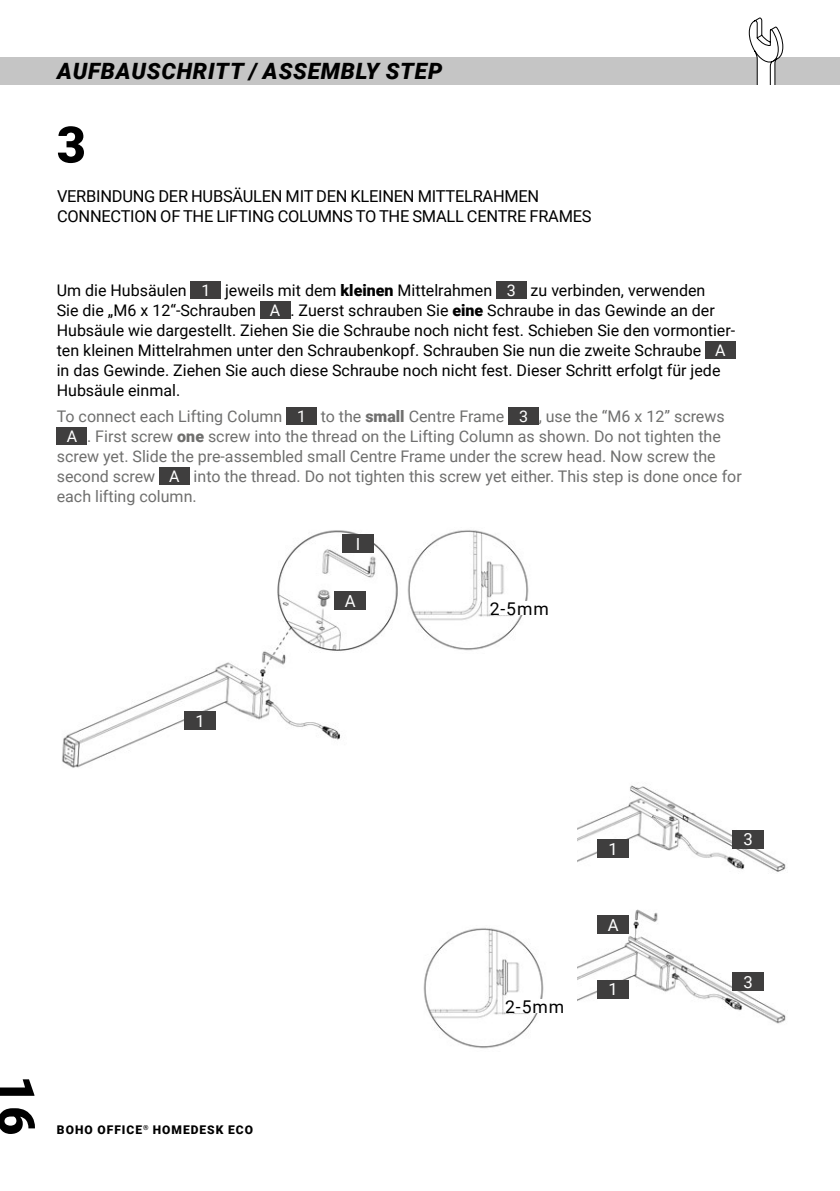
<style>
.page{position:relative;width:840px;height:1191px;background:#fff}
.page>*{position:absolute;margin:0;border:0;box-sizing:border-box;transform-origin:0 0}
.t1{font:900 50.4px "Roboto";color:#000}
.t2{font:italic 900 22.4px "Roboto";letter-spacing:.035em;color:#000}
.t3{font:17.6px "Roboto";letter-spacing:.05em;color:#000}
.t4{font:16.6px "Roboto";color:#fff}
.t5{font:16.4px/19.6px "Roboto";letter-spacing:-.015em;color:#000}
.t6{font:16px/20px "Roboto";color:#000}
.t7{font:16px "Roboto";color:#6f6f6e}
.t8{font:900 12px "Roboto";letter-spacing:.085em;color:#000}
.s1{color:#fff}
.s2{font-weight:900}
</style>
<div class="page">
<div style="left:0;top:57px;width:839px;height:28px;background:#c5c5c5"></div>
<svg style="left:748px;top:18px;width:34px;height:67px"></svg>
<div style="left:191px;top:281px;width:30px;height:18px;background:#3f3e3e"></div>
<div style="left:496px;top:281px;width:30px;height:18px;background:#3f3e3e"></div>
<div style="left:260px;top:301px;width:30px;height:18px;background:#3f3e3e"></div>
<div style="left:705px;top:341px;width:30px;height:18px;background:#3f3e3e"></div>
<div style="left:286px;top:407px;width:30px;height:18px;background:#3f3e3e"></div>
<div style="left:508px;top:407px;width:30px;height:18px;background:#3f3e3e"></div>
<div style="left:57px;top:427px;width:30px;height:18px;background:#3f3e3e"></div>
<div style="left:159px;top:467px;width:30px;height:18px;background:#3f3e3e"></div>
<img style="left:577px;top:785px;width:209px;height:239px">
<div style="left:732px;top:830px;width:31px;height:18px;background:#3f3e3e"></div>
<div style="left:732px;top:972px;width:31px;height:18px;background:#3f3e3e"></div>
<img style="left:62px;top:530px;width:336px;height:238px">
<img style="left:407px;top:530px;width:122px;height:121px">
<img style="left:423px;top:928px;width:121px;height:121px">
<div style="left:184px;top:711px;width:32px;height:19px;background:#3f3e3e"></div>
<div style="left:597px;top:839px;width:31px;height:18px;background:#3f3e3e"></div>
<div style="left:597px;top:979px;width:31px;height:19px;background:#3f3e3e"></div>
<div style="left:597px;top:915px;width:31px;height:19px;background:#3f3e3e"></div>
<div style="left:334px;top:591px;width:32px;height:18px;background:#3f3e3e"></div>
<div style="left:342px;top:534px;width:32px;height:18px;background:#3f3e3e"></div>
<div style="left:505px;top:999px;width:64px;height:13px;background:#fff"></div>
<div style="left:489px;top:602px;width:65px;height:13px;background:#fff"></div>
<h2 class="t2" style="left:57px;top:55px;width:386px">AUFBAUSCHRITT / ASSEMBLY STEP</h2>
<h1 class="t1" style="left:57px;top:109px;width:31px">3</h1>
<p class="t5" style="left:57px;top:186px;width:535px">VERBINDUNG DER HUBSÄULEN MIT DEN KLEINEN MITTELRAHMEN<br>CONNECTION OF THE LIFTING COLUMNS TO THE SMALL CENTRE FRAMES</p>
<p class="t6" style="left:57px;top:280px;width:679px">Um die Hubsäulen <span class="s1">1</span> jeweils mit dem <span class="s2">kleinen</span> Mittelrahmen <span class="s1">3</span> zu verbinden, verwenden<br>Sie die „M6 x 12“-Schrauben <span class="s1">A</span> . Zuerst schrauben Sie <span class="s2">eine</span> Schraube in das Gewinde an der Hubsäule wie dargestellt. Ziehen Sie die Schraube noch nicht fest. Schieben Sie den vormontier&shy;ten kleinen Mittelrahmen unter den Schraubenkopf. Schrauben Sie nun die zweite Schraube <span class="s1">A </span>in das Gewinde. Ziehen Sie auch diese Schraube noch nicht fest. Dieser Schritt erfolgt für jede Hubsäule einmal.</p>
<p class="t7" style="left:57px;top:405px;width:669px">To connect each Lifting Column <span class="s1">1</span> to the <span class="s2">small</span> Centre Frame <span class="s1">3</span> , use the “M6 x 12” screws</p>
<p class="t7" style="left:67px;top:425px;width:655px"><span class="s1">A</span> . First screw <span class="s2">one</span> screw into the thread on the Lifting Column as shown. Do not tighten the</p>
<p class="t7" style="left:57px;top:445px;width:660px">screw yet. Slide the pre-assembled small Centre Frame under the screw head. Now screw the</p>
<p class="t7" style="left:57px;top:465px;width:686px">second screw <span class="s1">A</span> into the thread. Do not tighten this screw yet either. This step is done once for</p>
<p class="t7" style="left:57px;top:485px;width:141px">each lifting column.</p>
<p class="t4" style="left:195px;top:709px;width:11px">1</p>
<p class="t4" style="left:356px;top:532px;width:6px">I</p>
<p class="t4" style="left:344px;top:589px;width:12px">A</p>
<p class="t3" style="left:489px;top:596px;width:60px">2-5mm</p>
<h1 class="t1" style="left:52px;top:1075px;width:62px;rotate:90deg">16</h1>
<p class="t8" style="left:57px;top:1121px;width:197px">BOHO OFFICE<sup>®</sup> HOMEDESK ECO</p>
<p class="t3" style="left:505px;top:994px;width:60px">2-5mm</p>
<p class="t4" style="left:608px;top:837px;width:11px">1</p>
<p class="t4" style="left:607px;top:913px;width:12px">A</p>
<p class="t4" style="left:608px;top:977px;width:11px">1</p>
<p class="t4" style="left:743px;top:828px;width:11px">3</p>
<p class="t4" style="left:743px;top:970px;width:11px">3</p>
</div>
